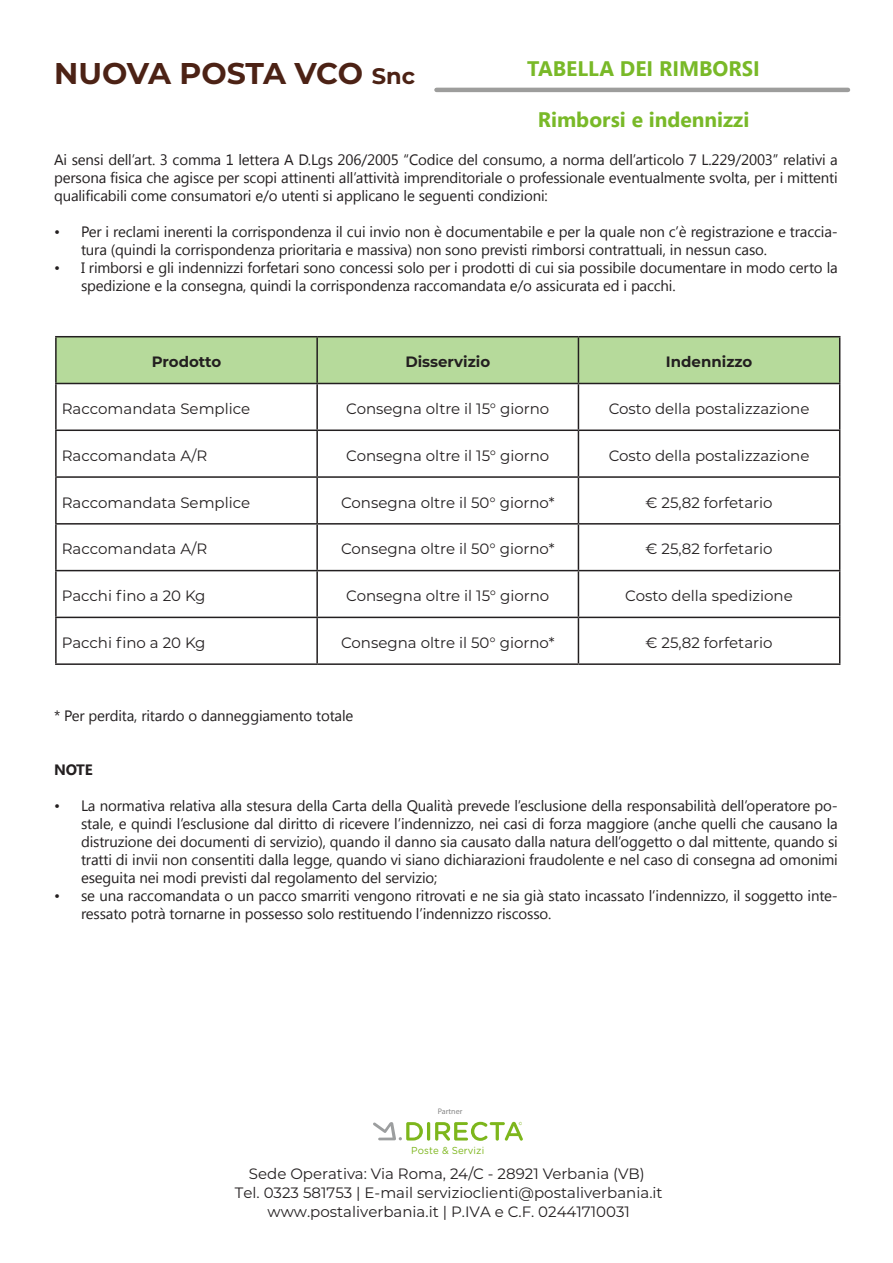
<style>
.page{position:relative;width:893px;height:1263px;background:#fff}
.page>*{position:absolute;margin:0;border:0;box-sizing:border-box;transform-origin:0 0}
.t1{font:700 30px "Montserrat";letter-spacing:-.015em;color:#4c2215}
.t2{font:700 21px "Segoe UI";color:#79b928}
.t3{font:15px/18px "Segoe UI";letter-spacing:-.01em;color:#231f20}
.t4{font:15px/19.2px "Montserrat";color:#231f20;text-align:center}
.t5{font:700 15px "Montserrat";color:#231f20}
.t6{font:700 15px "Segoe UI";color:#231f20}
.t7{font:10.05px "Gotham Rounded";letter-spacing:.01em;color:#7db61c;scale:.96 1}
.t8{font:8.1px "Myriad Pro";color:#878787}
.s1{font-size:22.5px}
</style>
<div class="page">
<hr style="left:436px;top:88px;width:412px;height:4px;background:#9d9d9c">
<div style="left:57px;top:337px;width:782px;height:46px;background:#b6da9b"></div>
<hr style="left:55px;top:336px;width:262px;height:1px;background:#231f20">
<hr style="left:55px;top:337px;width:2px;height:46px;background:#231f20">
<hr style="left:317px;top:336px;width:261px;height:1px;background:#231f20">
<hr style="left:316px;top:337px;width:2px;height:46px;background:#231f20">
<hr style="left:578px;top:336px;width:262px;height:1px;background:#231f20">
<hr style="left:578px;top:337px;width:1px;height:46px;background:#231f20">
<hr style="left:839px;top:337px;width:1px;height:46px;background:#231f20">
<hr style="left:55px;top:383px;width:262px;height:1px;background:#231f20">
<hr style="left:55px;top:384px;width:2px;height:45px;background:#231f20">
<hr style="left:317px;top:383px;width:261px;height:1px;background:#231f20">
<hr style="left:316px;top:384px;width:2px;height:45px;background:#231f20">
<hr style="left:578px;top:383px;width:262px;height:1px;background:#231f20">
<hr style="left:578px;top:384px;width:1px;height:45px;background:#231f20">
<hr style="left:839px;top:384px;width:1px;height:45px;background:#231f20">
<hr style="left:55px;top:429px;width:262px;height:2px;background:#231f20">
<hr style="left:55px;top:431px;width:2px;height:45px;background:#231f20">
<hr style="left:317px;top:429px;width:261px;height:2px;background:#231f20">
<hr style="left:316px;top:431px;width:2px;height:45px;background:#231f20">
<hr style="left:578px;top:429px;width:262px;height:2px;background:#231f20">
<hr style="left:578px;top:431px;width:1px;height:45px;background:#231f20">
<hr style="left:839px;top:431px;width:1px;height:45px;background:#231f20">
<hr style="left:55px;top:476px;width:262px;height:2px;background:#231f20">
<hr style="left:55px;top:478px;width:2px;height:45px;background:#231f20">
<hr style="left:317px;top:476px;width:261px;height:2px;background:#231f20">
<hr style="left:316px;top:478px;width:2px;height:45px;background:#231f20">
<hr style="left:578px;top:476px;width:262px;height:2px;background:#231f20">
<hr style="left:578px;top:478px;width:1px;height:45px;background:#231f20">
<hr style="left:839px;top:478px;width:1px;height:45px;background:#231f20">
<hr style="left:55px;top:523px;width:262px;height:2px;background:#231f20">
<hr style="left:55px;top:525px;width:2px;height:45px;background:#231f20">
<hr style="left:317px;top:523px;width:261px;height:2px;background:#231f20">
<hr style="left:316px;top:525px;width:2px;height:45px;background:#231f20">
<hr style="left:578px;top:523px;width:262px;height:2px;background:#231f20">
<hr style="left:578px;top:525px;width:1px;height:45px;background:#231f20">
<hr style="left:839px;top:525px;width:1px;height:45px;background:#231f20">
<hr style="left:55px;top:570px;width:262px;height:1px;background:#231f20">
<hr style="left:55px;top:571px;width:2px;height:46px;background:#231f20">
<hr style="left:317px;top:570px;width:261px;height:1px;background:#231f20">
<hr style="left:316px;top:571px;width:2px;height:46px;background:#231f20">
<hr style="left:578px;top:570px;width:262px;height:1px;background:#231f20">
<hr style="left:578px;top:571px;width:1px;height:46px;background:#231f20">
<hr style="left:839px;top:571px;width:1px;height:46px;background:#231f20">
<hr style="left:55px;top:617px;width:262px;height:1px;background:#231f20">
<hr style="left:55px;top:618px;width:2px;height:45px;background:#231f20">
<hr style="left:317px;top:617px;width:261px;height:1px;background:#231f20">
<hr style="left:316px;top:618px;width:2px;height:45px;background:#231f20">
<hr style="left:578px;top:617px;width:262px;height:1px;background:#231f20">
<hr style="left:578px;top:618px;width:1px;height:45px;background:#231f20">
<hr style="left:839px;top:618px;width:1px;height:45px;background:#231f20">
<hr style="left:55px;top:663px;width:262px;height:2px;background:#231f20">
<hr style="left:317px;top:663px;width:261px;height:2px;background:#231f20">
<hr style="left:578px;top:663px;width:262px;height:2px;background:#231f20">
<svg style="left:373px;top:1122px;width:50px;height:18px"></svg>
<hr style="left:427px;top:1122px;width:3px;height:19px;background:#7db61c;border-radius:2px">
<svg style="left:435px;top:1122px;width:88px;height:19px"></svg>
<p class="t2" style="left:527px;top:53px;width:234px">TABELLA DEI RIMBORSI</p>
<p class="t2" style="left:538px;top:104px;width:213px">Rimborsi e indennizzi</p>
<p class="t3" style="left:54px;top:150px;width:785px;text-align:justify">Ai sensi dell’art. 3 comma 1 lettera A D.Lgs 206/2005 “Codice del consumo, a norma dell’articolo 7 L.229/2003” relativi a persona fisica che agisce per scopi attinenti all’attività imprenditoriale o professionale eventualmente svolta, per i mittenti qualificabili come consumatori e/o utenti si applicano le seguenti condizioni:</p>
<p class="t3" style="left:81px;top:222px;width:758px;text-indent:-27px">• Per i reclami inerenti la corrispondenza il cui invio non è documentabile e per la quale non c’è registrazione e traccia&shy;tura (quindi la corrispondenza prioritaria e massiva) non sono previsti rimborsi contrattuali, in nessun caso.</p>
<p class="t3" style="left:81px;top:258px;width:758px;text-indent:-27px">• I rimborsi e gli indennizzi forfetari sono concessi solo per i prodotti di cui sia possibile documentare in modo certo la spedizione e la consegna, quindi la corrispondenza raccomandata e/o assicurata ed i pacchi.</p>
<p class="t1" style="left:54px;top:51px;width:362px">NUOVA POSTA VCO <span class="s1">Snc</span></p>
<p class="t5" style="left:152px;top:351px;width:71px">Prodotto</p>
<p class="t5" style="left:405px;top:351px;width:86px">Disservizio</p>
<p class="t5" style="left:666px;top:351px;width:88px">Indennizzo</p>
<p class="t4" style="left:62px;top:399px;width:190px">Raccomandata Semplice</p>
<p class="t4" style="left:346px;top:399px;width:205px">Consegna oltre il 15° giorno</p>
<p class="t4" style="left:609px;top:399px;width:202px">Costo della postalizzazione</p>
<p class="t4" style="left:62px;top:445px;width:147px">Raccomandata A/R</p>
<p class="t4" style="left:346px;top:445px;width:205px">Consegna oltre il 15° giorno</p>
<p class="t4" style="left:609px;top:445px;width:202px">Costo della postalizzazione</p>
<p class="t4" style="left:62px;top:492px;width:190px">Raccomandata Semplice</p>
<p class="t4" style="left:341px;top:492px;width:215px">Consegna oltre il 50° giorno*</p>
<p class="t4" style="left:646px;top:492px;width:128px">€ 25,82 forfetario</p>
<p class="t4" style="left:62px;top:539px;width:147px">Raccomandata A/R</p>
<p class="t4" style="left:341px;top:539px;width:215px">Consegna oltre il 50° giorno*</p>
<p class="t4" style="left:646px;top:539px;width:128px">€ 25,82 forfetario</p>
<p class="t4" style="left:62px;top:586px;width:145px">Pacchi fino a 20 Kg</p>
<p class="t4" style="left:346px;top:586px;width:205px">Consegna oltre il 15° giorno</p>
<p class="t4" style="left:625px;top:586px;width:169px">Costo della spedizione</p>
<p class="t4" style="left:62px;top:632px;width:145px">Pacchi fino a 20 Kg</p>
<p class="t4" style="left:341px;top:632px;width:215px">Consegna oltre il 50° giorno*</p>
<p class="t4" style="left:646px;top:632px;width:128px">€ 25,82 forfetario</p>
<p class="t3" style="left:54px;top:706px;width:301px">* Per perdita, ritardo o danneggiamento totale</p>
<p class="t6" style="left:54px;top:759px;width:40px">NOTE</p>
<p class="t3" style="left:81px;top:796px;width:758px;text-align:justify;text-indent:-27px">• La normativa relativa alla stesura della Carta della Qualità prevede l’esclusione della responsabilità dell’operatore po&shy;stale, e quindi l’esclusione dal diritto di ricevere l’indennizzo, nei casi di forza maggiore (anche quelli che causano la distruzione dei documenti di servizio), quando il danno sia causato dalla natura dell’oggetto o dal mittente, quando si tratti di invii non consentiti dalla legge, quando vi siano dichiarazioni fraudolente e nel caso di consegna ad omonimi eseguita nei modi previsti dal regolamento del servizio;</p>
<p class="t3" style="left:81px;top:886px;width:758px;text-indent:-27px">• se una raccomandata o un pacco smarriti vengono ritrovati e ne sia già stato incassato l’indennizzo, il soggetto inte&shy;ressato potrà tornarne in possesso solo restituendo l’indennizzo riscosso.</p>
<p class="t8" style="left:438px;top:1107px;width:26px">Partner</p>
<p class="t7" style="left:411px;top:1144px;width:78px">Poste &amp; Servizi</p>
<p class="t4" style="left:235px;top:1163px;width:429px">Sede Operativa: Via Roma, 24/C - 28921 Verbania (VB)<br>Tel. 0323 581753 | E-mail servizioclienti@postaliverbania.it www.postaliverbania.it | P.IVA e C.F. 02441710031</p>
</div>
